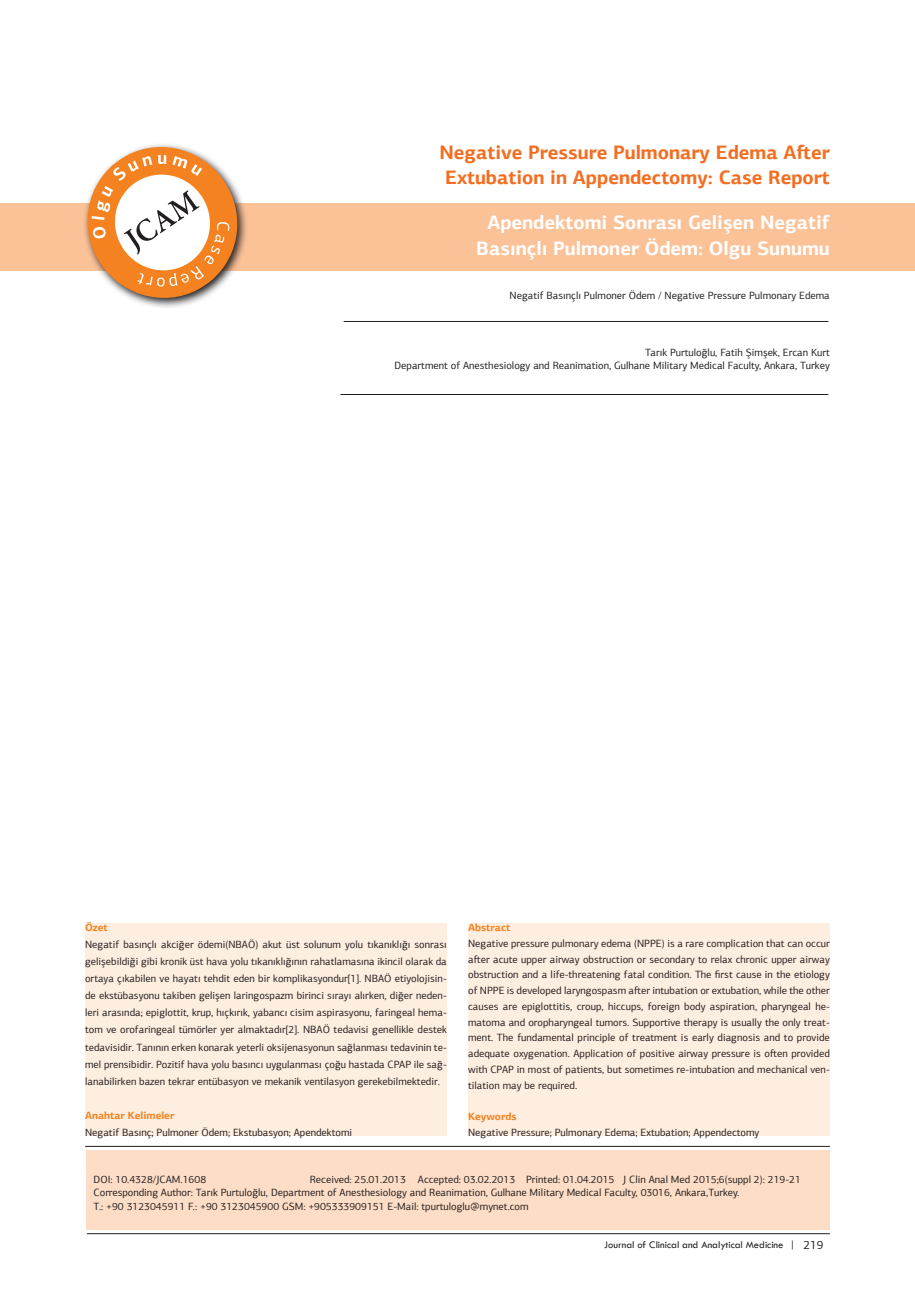
<style>
.page{position:relative;width:915px;height:1306px;background:#fff}
.page>*{position:absolute;margin:0;border:0;box-sizing:border-box;transform-origin:0 0}
.t1{font:700 19.5px/25.5px "PF Agora Sans Pro";color:#f36e21}
.t2{font:700 19.5px/25.5px "PF Agora Sans Pro";color:#fff;text-align:center}
.t3{font:10.5px/15.8px "PF Agora Sans Pro";color:#231f20;text-align:justify}
.t4{font:10.5px "Tw Cen";color:#231f20}
.t5{font:700 10.5px "PF Agora Sans Pro";color:#f58220}
.s1{font-family:"PF Agora Sans Pro";font-size:12px}
</style>
<div class="page">
<div style="left:87px;top:1150px;width:742px;height:79px;background:#fdddc6"></div>
<div style="left:0;top:203px;width:914px;height:67px;background:#fbc197"></div>
<hr style="left:85px;top:1146px;width:744px;height:1px;background:#231f20">
<hr style="left:343px;top:321px;width:485px;height:1px;background:#231f20">
<hr style="left:340px;top:394px;width:488px;height:1px;background:#231f20">
<svg style="left:77px;top:144px;width:170px;height:164px"></svg>
<div style="left:85px;top:923px;width:361px;height:212px;background:#feeee0"></div>
<div style="left:468px;top:923px;width:361px;height:212px;background:#feeee0"></div>
<hr style="left:87px;top:1233px;width:742px;height:1px;background:#231f20">
<h1 class="t1" style="left:439px;top:139px;width:392px">Negative Pressure Pulmonary Edema After<br>Extubation in Appendectomy: Case Report</h1>
<h1 class="t2" style="left:476px;top:210px;width:355px">Apendektomi Sonrası Gelişen Negatif<br>Basınçlı Pulmoner Ödem: Olgu Sunumu</h1>
<p class="t3" style="left:509px;top:287px;width:321px">Negatif Basınçlı Pulmoner Ödem / Negative Pressure Pulmonary Edema</p>
<p class="t3" style="left:394px;top:345px;width:436px;line-height:13.5px;text-align:right">Tarık Purtuloğlu, Fatih Şimşek, Ercan Kurt<br>Department of Anesthesiology and Reanimation, Gulhane Military Medical Faculty, Ankara, Turkey</p>
<p class="t5" style="left:85px;top:920px;width:24px">Özet</p>
<p class="t3" style="left:85px;top:936px;width:363px;line-height:17.1px">Negatif basınçlı akciğer ödemi(NBAÖ) akut üst solunum yolu tıkanıklığı sonrası gelişebildiği gibi kronik üst hava yolu tıkanıklığının rahatlamasına ikincil olarak da ortaya çıkabilen ve hayatı tehdit eden bir komplikasyondur[1]. NBAÖ etiyolojisin&shy;de ekstübasyonu takiben gelişen laringospazm birinci sırayı alırken, diğer neden&shy;leri arasında; epiglottit, krup, hıçkırık, yabancı cisim aspirasyonu, faringeal hema&shy;tom ve orofaringeal tümörler yer almaktadır[2]. NBAÖ tedavisi genellikle destek tedavisidir. Tanının erken konarak yeterli oksijenasyonun sağlanması tedavinin te&shy;mel prensibidir. Pozitif hava yolu basıncı uygulanması çoğu hastada CPAP ile sağ&shy;lanabilirken bazen tekrar entübasyon ve mekanik ventilasyon gerekebilmektedir.</p>
<p class="t5" style="left:85px;top:1108px;width:91px">Anahtar Kelimeler</p>
<p class="t3" style="left:85px;top:1124px;width:268px">Negatif Basınç; Pulmoner Ödem; Ekstubasyon; Apendektomi</p>
<p class="t5" style="left:468px;top:920px;width:44px">Abstract</p>
<p class="t3" style="left:468px;top:935px;width:363px">Negative pressure pulmonary edema (NPPE) is a rare complication that can occur after acute upper airway obstruction or secondary to relax chronic upper airway obstruction and a life-threatening fatal condition. The first cause in the etiology of NPPE is developed laryngospasm after intubation or extubation, while the other causes are epiglottitis, croup, hiccups, foreign body aspiration, pharyngeal he&shy;matoma and oropharyngeal tumors. Supportive therapy is usually the only treat&shy;ment. The fundamental principle of treatment is early diagnosis and to provide adequate oxygenation. Application of positive airway pressure is often provided with CPAP in most of patients, but sometimes re-intubation and mechanical ven&shy;tilation may be required.</p>
<p class="t5" style="left:468px;top:1109px;width:50px">Keywords</p>
<p class="t3" style="left:468px;top:1124px;width:293px">Negative Pressure; Pulmonary Edema; Extubation; Appendectomy</p>
<p class="t3" style="left:94px;top:1172px;width:708px;line-height:13.5px;text-align:left;text-indent:216px">Received: 25.01.2013 Accepted: 03.02.2013 Printed: 01.04.2015 J Clin Anal Med 2015;6(suppl 2): 219-21<br>Corresponding Author: Tarık Purtuloğlu, Department of Anesthesiology and Reanimation, Gulhane Military Medical Faculty, 03016, Ankara,Turkey.<br>T.: +90 3123045911 F.: +90 3123045900 GSM: +905333909151 E-Mail: tpurtuloglu@mynet.com</p>
<p class="t3" style="left:94px;top:1171px;width:114px">DOI: 10.4328/JCAM.1608</p>
<p class="t4" style="left:604px;top:1238px;width:221px">Journal of Clinical and Analytical Medicine | <span class="s1">219</span></p>
</div>
